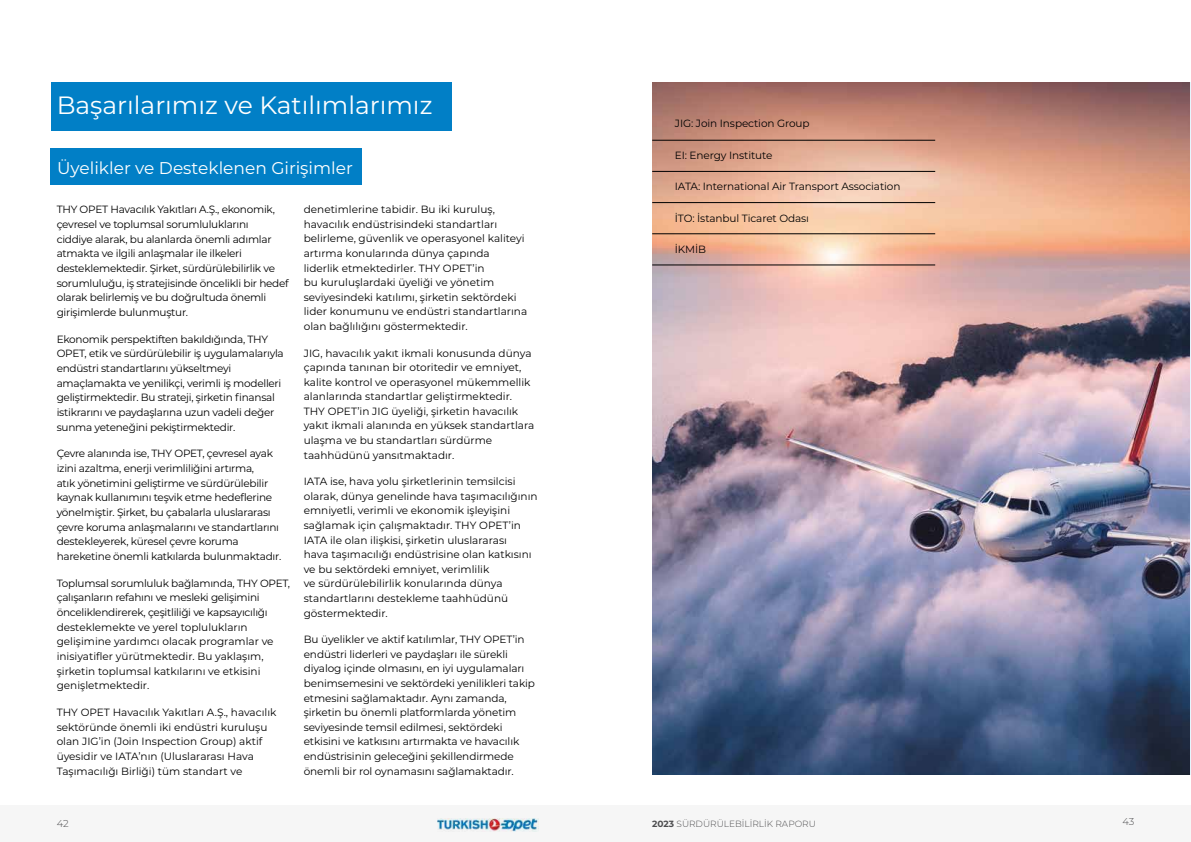
<style>
.page{position:relative;width:1191px;height:842px;background:#fff}
.page>*{position:absolute;margin:0;border:0;box-sizing:border-box;transform-origin:0 0}
.t1{font:25px "Montserrat";color:#fff}
.t2{font:17px "Montserrat";color:#fff}
.t3{font:10.5px/14.6px "Montserrat";letter-spacing:-.01em;color:#000}
.t4{font:300 10px "Montserrat";color:#4d4d4f}
.t5{font:300 9px "Montserrat";color:#4d4d4f}
.s1{font-weight:700}
</style>
<div class="page">
<div style="left:0;top:805px;width:1190px;height:37px;background:#f6f6f6"></div>
<img style="left:438px;top:818px;width:100px;height:13px">
<img style="left:652px;top:83px;width:538px;height:692px">
<div style="left:51px;top:83px;width:400px;height:48px;background:#017fc6"></div>
<hr style="left:1190px;top:83px;width:1px;height:692px;background:#e5f5fd">
<hr style="left:652px;top:140px;width:283px;height:1px;background:#000">
<hr style="left:652px;top:171px;width:283px;height:1px;background:#000">
<hr style="left:652px;top:202px;width:283px;height:1px;background:#000">
<hr style="left:652px;top:233px;width:283px;height:1px;background:#000">
<hr style="left:652px;top:265px;width:283px;height:1px;background:#000">
<div style="left:50px;top:148px;width:311px;height:37px;background:#017fc6"></div>
<h1 class="t1" style="left:57px;top:88px;width:377px">Başarılarımız ve Katılımlarımız</h1>
<h2 class="t2" style="left:57px;top:156px;width:297px">Üyelikler ve Desteklenen Girişimler</h2>
<p class="t3" style="left:57px;top:202px;width:234px">THY OPET Havacılık Yakıtları A.Ş., ekonomik, çevresel ve toplumsal sorumluluklarını<br>ciddiye alarak, bu alanlarda önemli adımlar atmakta ve ilgili anlaşmalar ile ilkeleri desteklemektedir. Şirket, sürdürülebilirlik ve sorumluluğu, iş stratejisinde öncelikli bir hedef olarak belirlemiş ve bu doğrultuda önemli girişimlerde bulunmuştur.</p>
<p class="t3" style="left:57px;top:331px;width:229px">Ekonomik perspektiften bakıldığında, THY OPET, etik ve sürdürülebilir iş uygulamalarıyla endüstri standartlarını yükseltmeyi amaçlamakta ve yenilikçi, verimli iş modelleri geliştirmektedir. Bu strateji, şirketin finansal istikrarını ve paydaşlarına uzun vadeli değer sunma yeteneğini pekiştirmektedir.</p>
<p class="t3" style="left:57px;top:446px;width:226px">Çevre alanında ise, THY OPET, çevresel ayak izini azaltma, enerji verimliliğini artırma,<br>atık yönetimini geliştirme ve sürdürülebilir kaynak kullanımını teşvik etme hedeflerine yönelmiştir. Şirket, bu çabalarla uluslararası çevre koruma anlaşmalarını ve standartlarını destekleyerek, küresel çevre koruma hareketine önemli katkılarda bulunmaktadır.</p>
<p class="t3" style="left:57px;top:575px;width:235px">Toplumsal sorumluluk bağlamında, THY OPET, çalışanların refahını ve mesleki gelişimini önceliklendirerek, çeşitliliği ve kapsayıcılığı desteklemekte ve yerel toplulukların gelişimine yardımcı olacak programlar ve inisiyatifler yürütmektedir. Bu yaklaşım, şirketin toplumsal katkılarını ve etkisini genişletmektedir.</p>
<p class="t3" style="left:57px;top:705px;width:221px">THY OPET Havacılık Yakıtları A.Ş., havacılık sektöründe önemli iki endüstri kuruluşu olan JIG’in (Join Inspection Group) aktif üyesidir ve IATA’nın (Uluslararası Hava Taşımacılığı Birliği) tüm standart ve</p>
<p class="t3" style="left:304px;top:202px;width:225px">denetimlerine tabidir. Bu iki kuruluş, havacılık endüstrisindeki standartları belirleme, güvenlik ve operasyonel kaliteyi artırma konularında dünya çapında liderlik etmektedirler. THY OPET’in<br>bu kuruluşlardaki üyeliği ve yönetim seviyesindeki katılımı, şirketin sektördeki lider konumunu ve endüstri standartlarına olan bağlılığını göstermektedir.</p>
<p class="t3" style="left:304px;top:345px;width:232px">JIG, havacılık yakıt ikmali konusunda dünya çapında tanınan bir otoritedir ve emniyet, kalite kontrol ve operasyonel mükemmellik alanlarında standartlar geliştirmektedir.<br>THY OPET’in JIG üyeliği, şirketin havacılık yakıt ikmali alanında en yüksek standartlara ulaşma ve bu standartları sürdürme taahhüdünü yansıtmaktadır.</p>
<p class="t3" style="left:304px;top:474px;width:235px">IATA ise, hava yolu şirketlerinin temsilcisi olarak, dünya genelinde hava taşımacılığının emniyetli, verimli ve ekonomik işleyişini sağlamak için çalışmaktadır. THY OPET’in IATA ile olan ilişkisi, şirketin uluslararası<br>hava taşımacılığı endüstrisine olan katkısını ve bu sektördeki emniyet, verimlilik<br>ve sürdürülebilirlik konularında dünya standartlarını destekleme taahhüdünü göstermektedir.</p>
<p class="t3" style="left:304px;top:632px;width:233px">Bu üyelikler ve aktif katılımlar, THY OPET’in endüstri liderleri ve paydaşları ile sürekli diyalog içinde olmasını, en iyi uygulamaları benimsemesini ve sektördeki yenilikleri takip etmesini sağlamaktadır. Aynı zamanda, şirketin bu önemli platformlarda yönetim seviyesinde temsil edilmesi, sektördeki etkisini ve katkısını artırmakta ve havacılık endüstrisinin geleceğini şekillendirmede önemli bir rol oynamasını sağlamaktadır.</p>
<p class="t3" style="left:675px;top:116px;width:136px">JIG: Join Inspection Group</p>
<p class="t3" style="left:675px;top:147px;width:99px">EI: Energy Institute</p>
<p class="t3" style="left:675px;top:179px;width:227px">IATA: International Air Transport Association</p>
<p class="t3" style="left:675px;top:210px;width:136px">İTO: İstanbul Ticaret Odası</p>
<p class="t3" style="left:675px;top:242px;width:33px">İKMİB</p>
<p class="t4" style="left:57px;top:817px;width:14px">42</p>
<p class="t5" style="left:652px;top:818px;width:165px"><span class="s1">2023</span> SÜRDÜRÜLEBİLİRLİK RAPORU</p>
<p class="t4" style="left:1122px;top:815px;width:13px">43</p>
</div>
